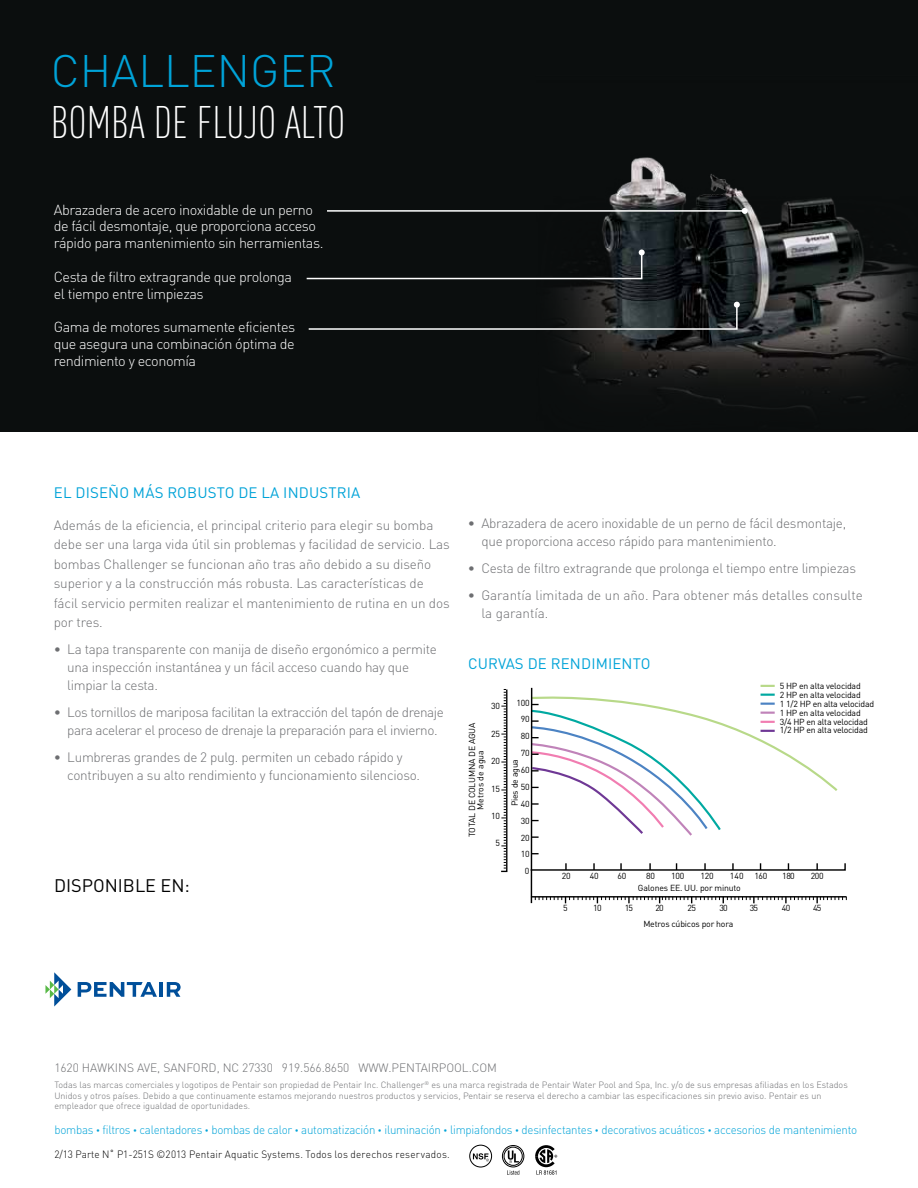
<style>
.page{position:relative;width:918px;height:1188px;background:#fff}
.page>*{position:absolute;margin:0;border:0;box-sizing:border-box;transform-origin:0 0}
.t1{font:300 condensed 45px "DIN Pro";color:#fff}
.t2{font:300 45px "DIN Pro";color:#00a3d8}
.t3{font:18px "DIN Pro";color:#000}
.t4{font:15px "DIN Pro";letter-spacing:.01em;color:#00a3d8}
.t5{font:300 14.4px/16.8px "DIN Pro";letter-spacing:-.03em;color:#fff}
.t6{font:300 13.5px/19.5px "DIN Pro";letter-spacing:-.02em;color:#6d6e71}
.t7{font:300 13.5px/18px "DIN Pro";color:#6d6e71}
.t8{font:300 12px "DIN Pro";letter-spacing:-.02em;color:#00a3d8;scale:.96 1}
.t9{font:300 12px "DIN Pro";letter-spacing:-.005em;color:#6d6e71}
.t10{font:300 10.5px "DIN Pro";letter-spacing:.02em;color:#000;scale:.95 1}
.t11{font:300 9px/10.5px "DIN Pro";color:#6d6e71}
.t12{font:8.7px/17px "DIN Pro";letter-spacing:-.025em;color:#000;text-align:right}
.t13{font:8.7px "DIN Pro";color:#000}
.s1{font-size:7.5px}
</style>
<div class="page">
<div style="left:0;top:0;width:918px;height:432px;background:#0b0e0e"></div>
<svg style="left:45px;top:972px;width:26px;height:35px"></svg>
<svg style="left:78px;top:982px;width:79px;height:15px"></svg>
<hr style="left:159px;top:982px;width:4px;height:15px;background:#004f9a">
<svg style="left:167px;top:982px;width:14px;height:15px"></svg>
<img style="left:562px;top:157px;width:356px;height:252px">
<hr style="left:327px;top:210px;width:418px;height:2px;background:#fff">
<svg style="left:742px;top:208px;width:6px;height:6px"></svg>
<svg style="left:306px;top:249px;width:339px;height:31px"></svg>
<svg style="left:308px;top:302px;width:432px;height:29px"></svg>
<svg style="left:535px;top:1145px;width:22px;height:30px"></svg>
<div style="left:470px;top:1145px;width:22px;height:22px;border:1px solid #000;border-radius:50%"></div>
<svg style="left:473px;top:1153px;width:16px;height:8px"></svg>
<svg style="left:502px;top:1145px;width:23px;height:30px"></svg>
<hr style="left:531px;top:896px;width:316px;height:2px;background:#000">
<hr style="left:531px;top:688px;width:1px;height:215px;background:#000">
<svg style="left:501px;top:689px;width:7px;height:184px"></svg>
<svg style="left:530px;top:862px;width:316px;height:9px"></svg>
<svg style="left:761px;top:685px;width:14px;height:2px"></svg>
<svg style="left:530px;top:693px;width:308px;height:145px"></svg>
<svg style="left:535px;top:897px;width:312px;height:6px"></svg>
<h1 class="t2" style="left:51px;top:36px;width:286px">CHALLENGER</h1>
<h1 class="t1" style="left:51px;top:91px;width:296px">BOMBA DE FLUJO ALTO</h1>
<p class="t5" style="left:54px;top:200px;width:271px">Abrazadera de acero inoxidable de un perno de fácil desmontaje, que proporciona acceso rápido para mantenimiento sin herramientas.</p>
<p class="t5" style="left:54px;top:267px;width:240px">Cesta de filtro extragrande que prolonga el tiempo entre limpiezas</p>
<p class="t5" style="left:54px;top:318px;width:243px;text-align:justify">Gama de motores sumamente eficientes que asegura una combinación óptima de rendimiento y economía</p>
<p class="t4" style="left:54px;top:480px;width:308px">El d iseño más robusto de la industria</p>
<p class="t6" style="left:54px;top:514px;width:398px">Además de la eficiencia, el principal criterio para elegir su bomba debe ser una larga vida útil sin problemas y facilidad de servicio. Las bombas Challenger se funcionan año tras año debido a su diseño superior y a la construcción más robusta. Las características de fácil servicio permiten realizar el mantenimiento de rutina en un dos por tres.</p>
<p class="t6" style="left:67px;top:639px;width:371px;line-height:18px;text-indent:-14px">• La tapa transparente con manija de diseño ergonómico a permite una inspección instantánea y un fácil acceso cuando hay que limpiar la cesta.</p>
<p class="t6" style="left:54px;top:702px;width:392px;line-height:18px;text-align:center">• Los tornillos de mariposa facilitan la extracción del tapón de drenaje para acelerar el proceso de drenaje la preparación para el invierno.</p>
<p class="t6" style="left:67px;top:747px;width:354px;line-height:18px;text-indent:-14px">• Lumbreras grandes de 2 pulg. permiten un cebado rápido y contribuyen a su alto rendimiento y funcionamiento silencioso.</p>
<h2 class="t3" style="left:54px;top:872px;width:51px">DISPONIBL</h2>
<h2 class="t3" style="left:145px;top:872px;width:46px">E EN:</h2>
<p class="t6" style="left:481px;top:513px;width:366px;line-height:18px;text-indent:-14px">• Abrazadera de acero inoxidable de un perno de fácil desmontaje, que proporciona acceso rápido para mantenimiento.</p>
<p class="t6" style="left:468px;top:557px;width:390px">• Cesta de filtro extragrande que prolonga el tiempo entre limpiezas</p>
<p class="t7" style="left:481px;top:585px;width:383px;text-indent:-14px">• Garantía limitada de un año. Para obtener más detalles consulte la garantía.</p>
<p class="t4" style="left:468px;top:651px;width:184px">Curvas de rendimiento</p>
<p class="t12" style="left:491px;top:697px;width:10px">30</p>
<p class="t12" style="left:491px;top:724px;width:10px">25</p>
<p class="t12" style="left:491px;top:752px;width:10px">20</p>
<p class="t12" style="left:491px;top:779px;width:10px">15</p>
<p class="t12" style="left:491px;top:806px;width:10px">10</p>
<p class="t12" style="left:495px;top:834px;width:6px">5</p>
<p class="t12" style="left:463px;top:837px;width:116px;rotate:-90deg">TOTAL DE COLUMNA DE AGUA</p>
<p class="t13" style="left:473px;top:810px;width:61px;rotate:-90deg">Metros de agua</p>
<p class="t12" style="left:517px;top:693px;width:15px">100<br>90<br>80<br>70<br>60<br>50<br>40<br>30<br>20<br>10<br>0</p>
<p class="t12" style="left:505px;top:806px;width:49px;rotate:-90deg">Pies de agua</p>
<p class="t12" style="left:780px;top:681px;width:96px;line-height:8.9px;text-align:left">5 HP en alta velocidad<br>2 HP en alta velocidad<br>1 1/2 HP en alta velocidad<br>1 HP en alta velocidad<br>3/4 HP en alta velocidad<br>1/2 HP en alta velocidad</p>
<p class="t12" style="left:562px;top:867px;width:10px">20</p>
<p class="t12" style="left:590px;top:867px;width:10px">40</p>
<p class="t12" style="left:618px;top:867px;width:10px">60</p>
<p class="t12" style="left:646px;top:867px;width:10px">80</p>
<p class="t12" style="left:671px;top:867px;width:15px">100</p>
<p class="t12" style="left:701px;top:867px;width:15px">120</p>
<p class="t12" style="left:730px;top:867px;width:39px">140 160</p>
<p class="t12" style="left:782px;top:867px;width:14px">180</p>
<p class="t12" style="left:811px;top:867px;width:14px">200</p>
<p class="t12" style="left:563px;top:898px;width:6px">5</p>
<p class="t12" style="left:593px;top:898px;width:10px">10</p>
<p class="t12" style="left:625px;top:898px;width:10px">15</p>
<p class="t12" style="left:655px;top:898px;width:10px">20</p>
<p class="t12" style="left:688px;top:898px;width:10px">25</p>
<p class="t12" style="left:719px;top:898px;width:10px">30</p>
<p class="t12" style="left:750px;top:898px;width:10px">35</p>
<p class="t12" style="left:782px;top:898px;width:10px">40</p>
<p class="t12" style="left:813px;top:898px;width:10px">45</p>
<p class="t12" style="left:638px;top:879px;width:104px">Galones EE. UU. por minuto</p>
<p class="t12" style="left:643px;top:914px;width:92px">Metros cúbicos por hora</p>
<p class="t9" style="left:54px;top:1058px;width:444px">1620 HAWKINS AVE, SANFORD, NC 27330 919.566.8650 WWW.PENTAIRPOOL.COM</p>
<p class="t11" style="left:54px;top:1079px;width:795px">Todas las marcas comerciales y logotipos de Pentair son propiedad de Pentair Inc. Challenger<sup>®</sup> es una marca registrada de Pentair Water Pool and Spa, Inc. y/o de sus empresas afiliadas en los Estados<br>Unidos y otros países. Debido a que continuamente estamos mejorando nuestros productos y servicios, Pentair se reserva el derecho a cambiar las especificaciones sin previo aviso. Pentair es un empleador que ofrece igualdad de oportunidades.</p>
<p class="t8" style="left:54px;top:1120px;width:838px">bombas <span class="s1">•</span> filtros <span class="s1">•</span> calentadores <span class="s1">•</span> bombas de calor <span class="s1">•</span> automatización <span class="s1">•</span> iluminación <span class="s1">•</span> limpiafondos <span class="s1">•</span> desinfectantes <span class="s1">•</span> decorativos acuáticos <span class="s1">•</span> accesorios de mantenimiento</p>
<p class="t10" style="left:54px;top:1146px;width:418px">2/13 Parte N˚ P1-251S ©2013 Pentair Aquatic Systems. Todos los derechos reservados.</p>
</div>
